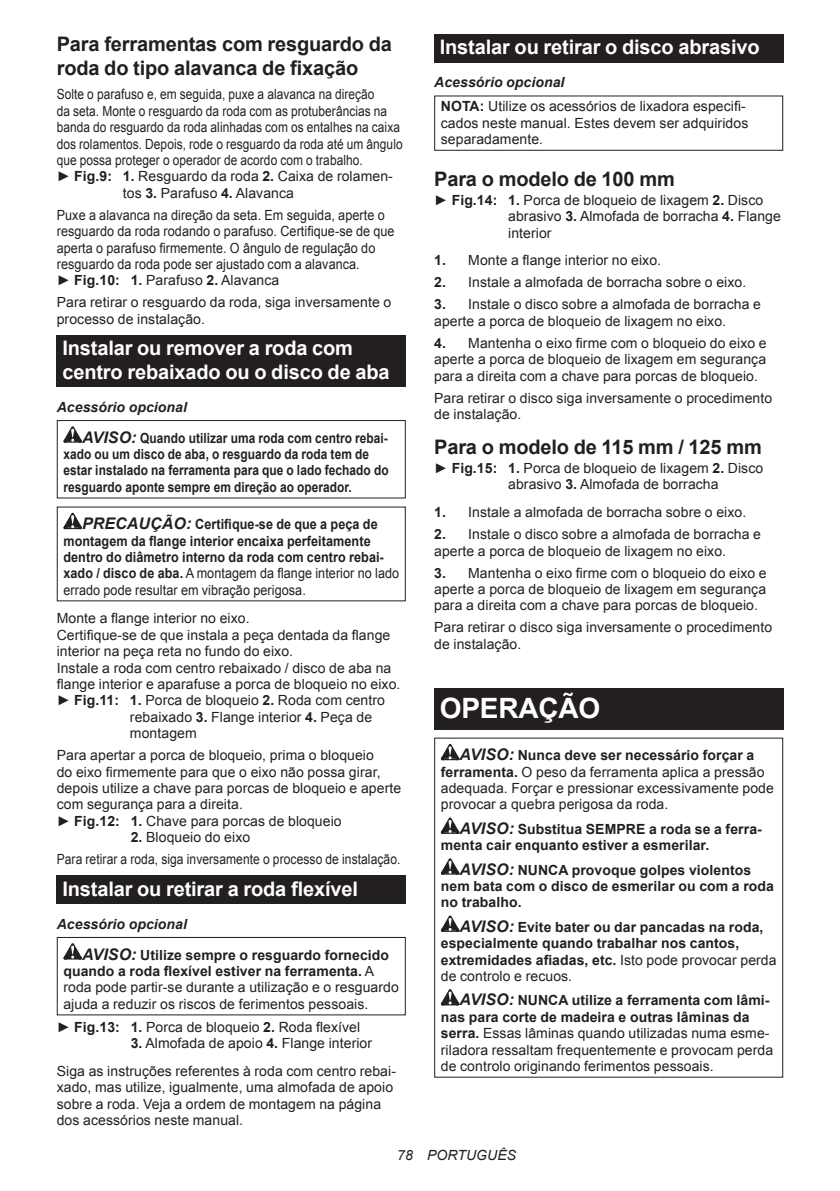
<style>
.page{position:relative;width:840px;height:1191px;background:#fff}
.page>*{position:absolute;margin:0;border:0;box-sizing:border-box;transform-origin:0 0}
.t1{font:700 28px "Arial";letter-spacing:-.01em;color:#fff}
.t2{font:700 20px/23.4px "Arial";letter-spacing:-.01em;color:#fff}
.t3{font:700 20px/23.4px "Arial";letter-spacing:-.01em;color:#231f20}
.t4{font:14px/16.4px "Arial";letter-spacing:.005em;color:#231f20}
.t5{font:700 14px/16.4px "Arial";letter-spacing:.005em;color:#231f20}
.t6{font:14px "Arial";letter-spacing:.005em;color:#231f20;scale:.85 1}
.t7{font:14px/16.4px "Arial";letter-spacing:.005em;color:#231f20;scale:.9 1}
.t8{font:700 14px/16.4px "Arial";letter-spacing:.005em;color:#231f20;scale:.9 1}
.t9{font:700 14px/16.4px "Arial";letter-spacing:.005em;color:#231f20;scale:.85 1}
.t10{font:italic 14px "Arial";letter-spacing:.005em;color:#231f20}
.s1{font-weight:700}
.s2{font-style:italic}
.s3{font-style:italic;font-size:16px}
.s4{font-weight:400}
.s5{font-weight:700;font-style:italic}
.s6{font-weight:700;font-style:italic;font-size:16px}
</style>
<div class="page">
<div style="left:57px;top:335px;width:348px;height:52px;background:#231f20"></div>
<svg style="left:63px;top:426px;width:19px;height:16px"></svg>
<div style="left:57px;top:420px;width:348px;height:78px;border:1px solid #231f20"></div>
<svg style="left:63px;top:513px;width:19px;height:16px"></svg>
<div style="left:57px;top:875px;width:348px;height:29px;background:#231f20"></div>
<svg style="left:63px;top:943px;width:19px;height:16px"></svg>
<div style="left:57px;top:937px;width:348px;height:78px;border:1px solid #231f20"></div>
<div style="left:434px;top:34px;width:348px;height:29px;background:#231f20"></div>
<div style="left:434px;top:95px;width:348px;height:56px;border:1px solid #231f20"></div>
<div style="left:434px;top:688px;width:348px;height:41px;background:#231f20"></div>
<svg style="left:440px;top:744px;width:19px;height:16px"></svg>
<svg style="left:440px;top:817px;width:19px;height:17px"></svg>
<svg style="left:440px;top:858px;width:19px;height:16px"></svg>
<svg style="left:440px;top:915px;width:19px;height:17px"></svg>
<svg style="left:440px;top:989px;width:19px;height:16px"></svg>
<h2 class="t3" style="left:57px;top:33px;width:336px">Para ferramentas com resguardo da roda do tipo alavanca de fixação</h2>
<p class="t6" style="left:57px;top:85px;width:375px">Solte o parafuso e, em seguida, puxe a alavanca na direção</p>
<p class="t6" style="left:57px;top:102px;width:390px">da seta. Monte o resguardo da roda com as protuberâncias na</p>
<p class="t6" style="left:57px;top:118px;width:405px">banda do resguardo da roda alinhadas com os entalhes na caixa</p>
<p class="t6" style="left:57px;top:135px;width:408px">dos rolamentos. Depois, rode o resguardo da roda até um ângulo</p>
<p class="t6" style="left:57px;top:151px;width:361px">que possa proteger o operador de acordo com o trabalho.</p>
<p class="t4" style="left:57px;top:168px;width:337px">► <span class="s1">Fig.9: 1.</span> Resguardo da roda <span class="s1">2.</span> Caixa de rolamen-</p>
<p class="t4" style="left:123px;top:185px;width:172px">tos <span class="s1">3.</span> Parafuso <span class="s1">4.</span> Alavanca</p>
<p class="t7" style="left:57px;top:207px;width:376px">Puxe a alavanca na direção da seta. Em seguida, aperte o resguardo da roda rodando o parafuso. Certifique-se de que aperta o parafuso firmemente. O ângulo de regulação do resguardo da roda pode ser ajustado com a alavanca.<br>► <span class="s1">Fig.10: 1.</span> Parafuso <span class="s1">2.</span> Alavanca</p>
<p class="t4" style="left:57px;top:294px;width:336px">Para retirar o resguardo da roda, siga inversamente o processo de instalação.</p>
<h2 class="t2" style="left:62px;top:337px;width:328px">Instalar ou remover a roda com centro rebaixado ou o disco de aba</h2>
<p class="t9" style="left:82px;top:392px;width:361px;line-height:30.6px;text-indent:-25px"><span class="s2">Acessório opcional<br></span><span class="s3">AVISO:</span> Quando utilizar uma roda com centro rebai-</p>
<p class="t9" style="left:63px;top:446px;width:384px">xado ou um disco de aba, o resguardo da roda tem de estar instalado na ferramenta para que o lado fechado do resguardo aponte sempre em direção ao operador.</p>
<p class="t8" style="left:63px;top:516px;width:374px;text-indent:19px"><span class="s3">PRECAUÇÃO:</span> Certifique-se de que a peça de montagem da flange interior encaixa perfeitamente dentro do diâmetro interno da roda com centro rebai&shy;xado / disco de aba. <span class="s4">A montagem da flange interior no lado errado pode resultar em vibração perigosa.</span></p>
<p class="t4" style="left:57px;top:610px;width:194px">Monte a flange interior no eixo.</p>
<p class="t4" style="left:57px;top:627px;width:335px">Certifique-se de que instala a peça dentada da flange</p>
<p class="t4" style="left:57px;top:643px;width:238px">interior na peça reta no fundo do eixo.</p>
<p class="t4" style="left:57px;top:659px;width:336px">Instale a roda com centro rebaixado / disco de aba na</p>
<p class="t4" style="left:57px;top:676px;width:345px">flange interior e aparafuse a porca de bloqueio no eixo.</p>
<p class="t4" style="left:57px;top:692px;width:329px">► <span class="s1">Fig.11: 1.</span> Porca de bloqueio <span class="s1">2.</span> Roda com centro</p>
<p class="t4" style="left:130px;top:709px;width:243px">rebaixado <span class="s1">3.</span> Flange interior <span class="s1">4.</span> Peça de</p>
<p class="t4" style="left:130px;top:725px;width:68px">montagem</p>
<p class="t4" style="left:57px;top:747px;width:346px">Para apertar a porca de bloqueio, prima o bloqueio<br>do eixo firmemente para que o eixo não possa girar, depois utilize a chave para porcas de bloqueio e aperte com segurança para a direita.<br>► <span class="s1">Fig.12: 1.</span> Chave para porcas de bloqueio</p>
<p class="t4" style="left:57px;top:826px;width:345px;line-height:22px;text-indent:74px"><span class="s1">2.</span> Bloqueio do eixo<br>Para retirar a roda, siga inversamente o processo de instalação.</p>
<h2 class="t2" style="left:62px;top:877px;width:297px">Instalar ou retirar a roda flexível</h2>
<p class="t5" style="left:82px;top:909px;width:308px;line-height:30.6px;text-indent:-25px"><span class="s2">Acessório opcional<br></span><span class="s3">AVISO:</span> Utilize sempre o resguardo fornecido</p>
<p class="t4" style="left:63px;top:963px;width:337px"><span class="s1">quando a roda flexível estiver na ferramenta.</span> A roda pode partir-se durante a utilização e o resguardo ajuda a reduzir os riscos de ferimentos pessoais.</p>
<p class="t4" style="left:57px;top:1018px;width:305px">► <span class="s1">Fig.13: 1.</span> Porca de bloqueio <span class="s1">2.</span> Roda flexível</p>
<p class="t4" style="left:57px;top:1029px;width:340px;line-height:27.8px;text-indent:74px"><span class="s1">3.</span> Almofada de apoio <span class="s1">4.</span> Flange interior<br>Siga as instruções referentes à roda com centro rebai-</p>
<p class="t4" style="left:57px;top:1079px;width:338px">xado, mas utilize, igualmente, uma almofada de apoio sobre a roda. Veja a ordem de montagem na página dos acessórios neste manual.</p>
<h2 class="t2" style="left:439px;top:36px;width:321px">Instalar ou retirar o disco abrasivo</h2>
<p class="t4" style="left:440px;top:71px;width:306px;line-height:23.8px;text-indent:-7px"><span class="s5">Acessório opcional<br></span><span class="s1">NOTA:</span> Utilize os acessórios de lixadora especifi-</p>
<p class="t4" style="left:440px;top:115px;width:309px">cados neste manual. Estes devem ser adquiridos separadamente.</p>
<h2 class="t3" style="left:434px;top:167px;width:242px">Para o modelo de 100 mm</h2>
<p class="t4" style="left:508px;top:192px;width:274px;text-indent:-74px">► <span class="s1">Fig.14: 1.</span> Porca de bloqueio de lixagem <span class="s1">2.</span> Disco abrasivo <span class="s1">3.</span> Almofada de borracha <span class="s1">4.</span> Flange interior</p>
<p class="t4" style="left:434px;top:252px;width:228px"><span class="s1">1.</span> Monte a flange interior no eixo.</p>
<p class="t4" style="left:434px;top:274px;width:313px"><span class="s1">2.</span> Instale a almofada de borracha sobre o eixo.</p>
<p class="t4" style="left:434px;top:296px;width:328px"><span class="s1">3.</span> Instale o disco sobre a almofada de borracha e aperte a porca de bloqueio de lixagem no eixo.</p>
<p class="t4" style="left:434px;top:335px;width:334px;text-align:justify"><span class="s1">4.</span> Mantenha o eixo firme com o bloqueio do eixo e aperte a porca de bloqueio de lixagem em segurança para a direita com a chave para porcas de bloqueio.</p>
<p class="t4" style="left:434px;top:390px;width:339px">Para retirar o disco siga inversamente o procedimento de instalação.</p>
<h2 class="t3" style="left:434px;top:435px;width:329px">Para o modelo de 115 mm / 125 mm</h2>
<p class="t4" style="left:508px;top:460px;width:256px;text-indent:-74px">► <span class="s1">Fig.15: 1.</span> Porca de bloqueio de lixagem <span class="s1">2.</span> Disco abrasivo <span class="s1">3.</span> Almofada de borracha</p>
<p class="t4" style="left:434px;top:504px;width:313px"><span class="s1">1.</span> Instale a almofada de borracha sobre o eixo.</p>
<p class="t4" style="left:434px;top:526px;width:328px"><span class="s1">2.</span> Instale o disco sobre a almofada de borracha e aperte a porca de bloqueio de lixagem no eixo.</p>
<p class="t4" style="left:434px;top:564px;width:334px;text-align:justify"><span class="s1">3.</span> Mantenha o eixo firme com o bloqueio do eixo e aperte a porca de bloqueio de lixagem em segurança para a direita com a chave para porcas de bloqueio.</p>
<p class="t4" style="left:434px;top:619px;width:339px">Para retirar o disco siga inversamente o procedimento de instalação.</p>
<h1 class="t1" style="left:439px;top:689px;width:162px">OPERAÇÃO</h1>
<p class="t4" style="left:440px;top:747px;width:334px;text-indent:19px"><span class="s6">AVISO:</span> <span class="s1">Nunca deve ser necessário forçar a ferramenta.</span> O peso da ferramenta aplica a pressão adequada. Forçar e pressionar excessivamente pode provocar a quebra perigosa da roda.</p>
<p class="t5" style="left:440px;top:821px;width:322px;text-indent:19px"><span class="s3">AVISO:</span> Substitua SEMPRE a roda se a ferra&shy;menta cair enquanto estiver a esmerilar.</p>
<p class="t5" style="left:440px;top:862px;width:334px;text-indent:19px"><span class="s3">AVISO:</span> NUNCA provoque golpes violentos nem bata com o disco de esmerilar ou com a roda no trabalho.</p>
<p class="t5" style="left:440px;top:919px;width:337px;text-indent:19px"><span class="s3">AVISO:</span> Evite bater ou dar pancadas na roda, especialmente quando trabalhar nos cantos, extremidades afiadas, etc. <span class="s4">Isto pode provocar perda de controlo e recuos.</span></p>
<p class="t4" style="left:440px;top:992px;width:333px;text-indent:19px"><span class="s6">AVISO:</span> <span class="s1">NUNCA utilize a ferramenta com lâmi&shy;nas para corte de madeira e outras lâminas da serra.</span> Essas lâminas quando utilizadas numa esme&shy;riladora ressaltam frequentemente e provocam perda de controlo originando ferimentos pessoais.</p>
<p class="t10" style="left:397px;top:1146px;width:120px">78 PORTUGUÊS</p>
</div>
